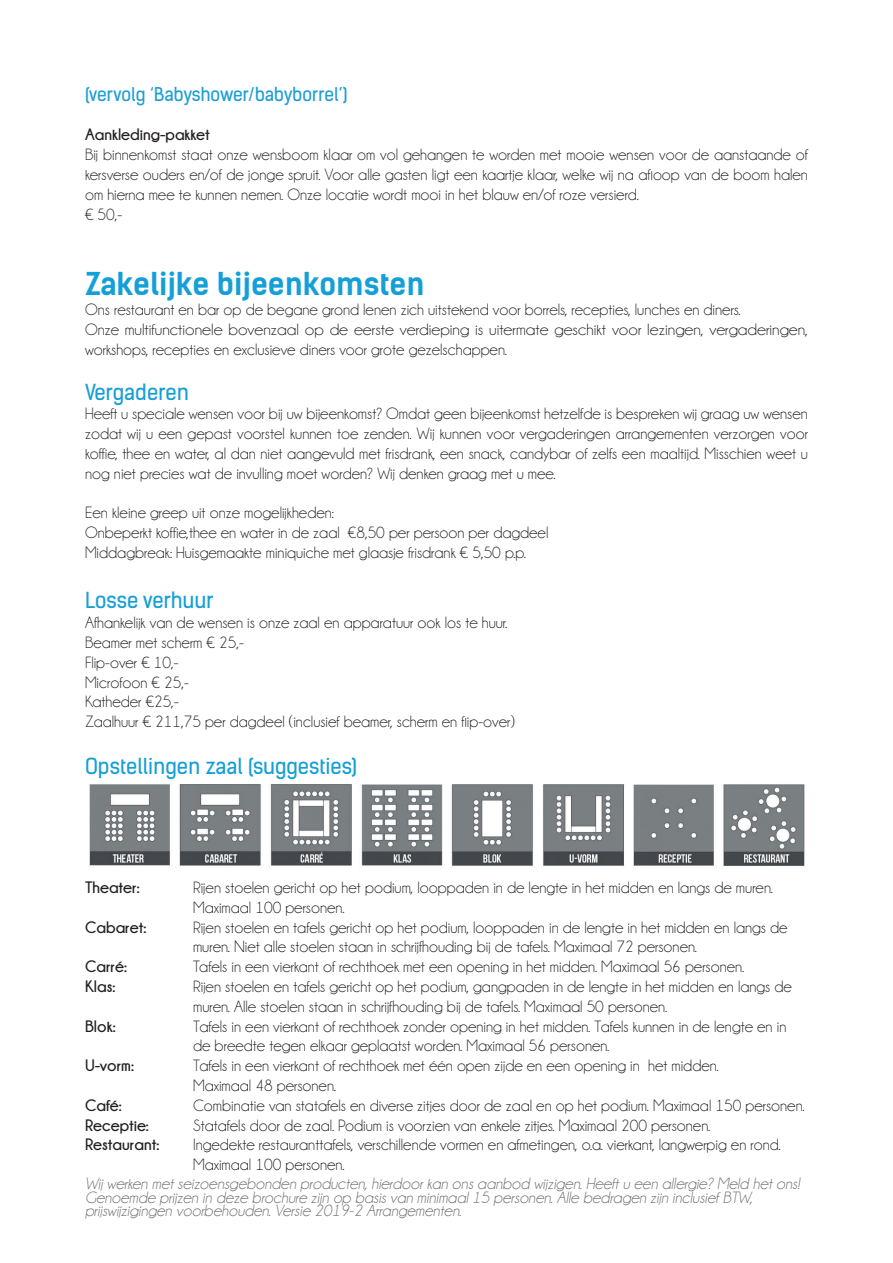
<style>
.page{position:relative;width:893px;height:1263px;background:#fff}
.page>*{position:absolute;margin:0;border:0;box-sizing:border-box;transform-origin:0 0}
.t1{font:700 30px "Kelson Sans";color:#159fd7}
.t2{font:21px "Kelson Sans Regular RU";color:#159fd7}
.t3{font:21px "Kelson Sans";color:#159fd7}
.t4{font:18px "Kelson Sans";color:#1e9ed5}
.t5{font:16.5px/19.8px "Champagne&Limousines";color:#231f20}
.t6{font:italic 16.5px/13.5px "Champagne&Limousines";color:#6c6d70}
.t7{font:700 16.5px "Champagne&Limousines";color:#231f20}
</style>
<div class="page">
<img style="left:89px;top:784px;width:716px;height:82px">
<p class="t4" style="left:85px;top:83px;width:264px">(vervolg ‘Babyshower/babyborrel’)</p>
<p class="t7" style="left:85px;top:126px;width:126px">Aankleding-pakket</p>
<p class="t5" style="left:85px;top:145px;width:724px">Bij binnenkomst staat onze wensboom klaar om vol gehangen te worden met mooie wensen voor de aanstaande of kersverse ouders en/of de jonge spruit. Voor alle gasten ligt een kaartje klaar, welke wij na afloop van de boom halen om hierna mee te kunnen nemen. Onze locatie wordt mooi in het blauw en/of roze versierd.<br>€ 50,-</p>
<h1 class="t1" style="left:85px;top:266px;width:341px">Zakelijke bijeenkomsten</h1>
<p class="t5" style="left:85px;top:300px;width:724px">Ons restaurant en bar op de begane grond lenen zich uitstekend voor borrels, recepties, lunches en diners.<br>Onze multifunctionele bovenzaal op de eerste verdieping is uitermate geschikt voor lezingen, vergaderingen, workshops, recepties en exclusieve diners voor grote gezelschappen.</p>
<p class="t2" style="left:85px;top:379px;width:105px">Vergaderen</p>
<p class="t5" style="left:85px;top:404px;width:724px;text-align:justify">Heeft u speciale wensen voor bij uw bijeenkomst? Omdat geen bijeenkomst hetzelfde is bespreken wij graag uw wensen zodat wij u een gepast voorstel kunnen toe zenden. Wij kunnen voor vergaderingen arrangementen verzorgen voor koffie, thee en water, al dan niet aangevuld met frisdrank, een snack, candybar of zelfs een maaltijd. Misschien weet u nog niet precies wat de invulling moet worden? Wij denken graag met u mee.</p>
<p class="t5" style="left:85px;top:503px;width:465px">Een kleine greep uit onze mogelijkheden:<br>Onbeperkt koffie,thee en water in de zaal €8,50 per persoon per dagdeel<br>Middagbreak: Huisgemaakte miniquiche met glaasje frisdrank € 5,50 p.p.</p>
<p class="t3" style="left:85px;top:588px;width:130px">Losse verhuur</p>
<p class="t5" style="left:85px;top:613px;width:431px">Afhankelijk van de wensen is onze zaal en apparatuur ook los te huur.<br>Beamer met scherm € 25,-<br>Flip-over € 10,-<br>Microfoon € 25,-<br>Katheder €25,-<br>Zaalhuur € 211,75 per dagdeel (inclusief beamer, scherm en flip-over)</p>
<p class="t2" style="left:85px;top:753px;width:274px">Opstellingen zaal (suggesties)</p>
<p class="t7" style="left:85px;top:878px;width:56px">Theater:</p>
<p class="t5" style="left:193px;top:878px;width:581px">Rijen stoelen gericht op het podium, looppaden in de lengte in het midden en langs de muren.<br>Maximaal 100 personen.</p>
<p class="t7" style="left:85px;top:918px;width:63px">Cabaret:</p>
<p class="t5" style="left:193px;top:917px;width:596px">Rijen stoelen en tafels gericht op het podium, looppaden in de lengte in het midden en langs de muren. Niet alle stoelen staan in schrijfhouding bij de tafels. Maximaal 72 personen.</p>
<p class="t7" style="left:85px;top:957px;width:44px">Carré:</p>
<p class="t5" style="left:193px;top:957px;width:553px">Tafels in een vierkant of rechthoek met een opening in het midden. Maximaal 56 personen.</p>
<p class="t7" style="left:85px;top:977px;width:32px">Klas:</p>
<p class="t5" style="left:193px;top:977px;width:600px">Rijen stoelen en tafels gericht op het podium, gangpaden in de lengte in het midden en langs de muren. Alle stoelen staan in schrijfhouding bij de tafels. Maximaal 50 personen.</p>
<p class="t7" style="left:85px;top:1017px;width:32px">Blok:</p>
<p class="t5" style="left:193px;top:1016px;width:595px">Tafels in een vierkant of rechthoek zonder opening in het midden. Tafels kunnen in de lengte en in de breedte tegen elkaar geplaatst worden. Maximaal 56 personen.</p>
<p class="t7" style="left:85px;top:1056px;width:50px">U-vorm:</p>
<p class="t5" style="left:193px;top:1056px;width:527px">Tafels in een vierkant of rechthoek met één open zijde en een opening in het midden.<br>Maximaal 48 personen.</p>
<p class="t7" style="left:85px;top:1096px;width:38px">Café:</p>
<p class="t5" style="left:193px;top:1095px;width:613px">Combinatie van statafels en diverse zitjes door de zaal en op het podium. Maximaal 150 personen.</p>
<p class="t7" style="left:85px;top:1116px;width:65px">Receptie:</p>
<p class="t5" style="left:193px;top:1115px;width:519px">Statafels door de zaal. Podium is voorzien van enkele zitjes. Maximaal 200 personen.</p>
<p class="t7" style="left:85px;top:1135px;width:76px">Restaurant:</p>
<p class="t5" style="left:193px;top:1135px;width:589px">Ingedekte restauranttafels, verschillende vormen en afmetingen, o.a. vierkant, langwerpig en rond.<br>Maximaal 100 personen.</p>
<p class="t6" style="left:85px;top:1177px;width:716px">Wij werken met seizoensgebonden producten, hierdoor kan ons aanbod wijzigen. Heeft u een allergie? Meld het ons!<br>Genoemde prijzen in deze brochure zijn op basis van minimaal 15 personen. Alle bedragen zijn inclusief BTW, prijswijzigingen voorbehouden. Versie 2019-2 Arrangementen.</p>
</div>
